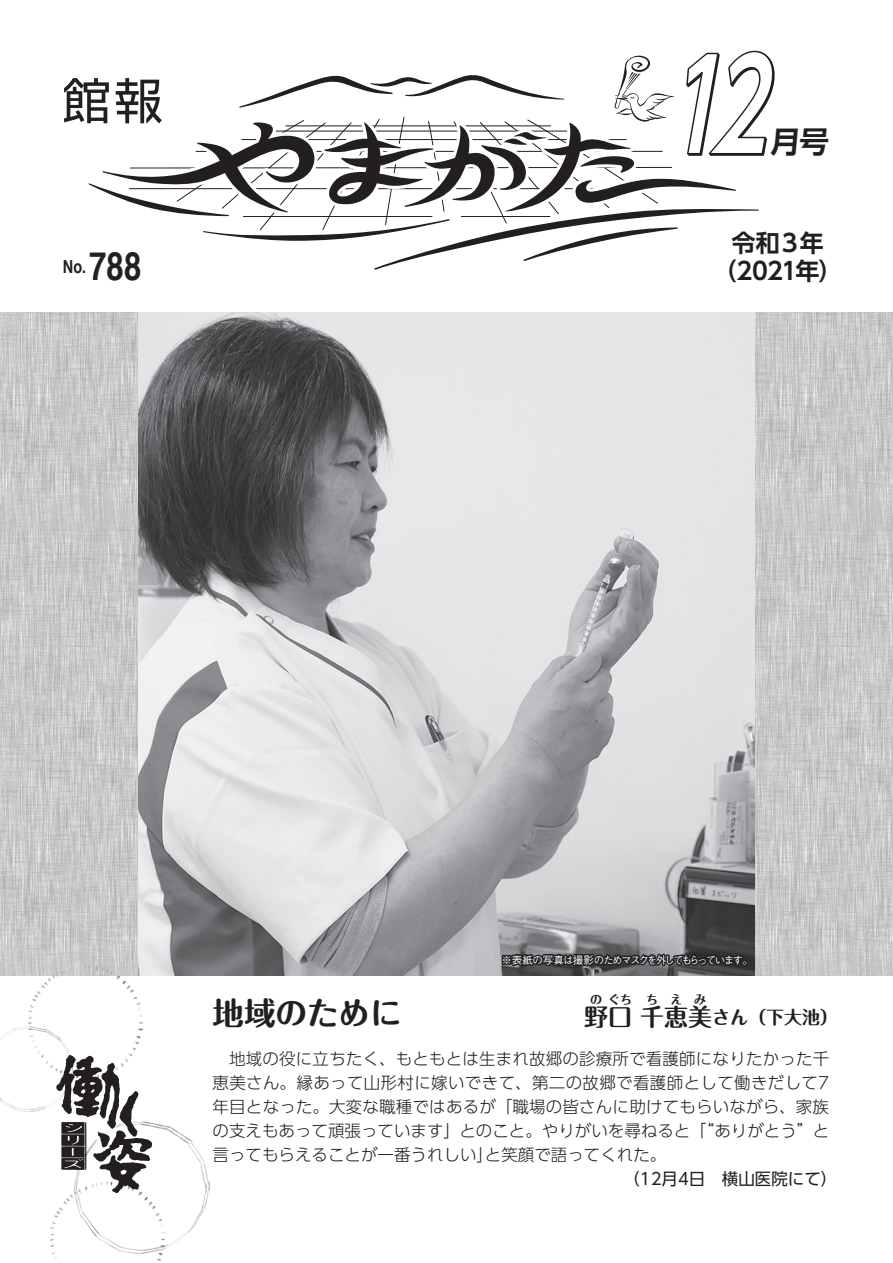
<style>
.page{position:relative;width:893px;height:1263px;background:#fff}
.page>*{position:absolute;margin:0;border:0;box-sizing:border-box;transform-origin:0 0}
.t1{font:italic 700 125.55px "UD Shin Go Pro De";color:#fff;scale:.7 1}
.t2{font:700 39px "Helvetica";color:#231f20;scale:.8 1}
.t3{font:700 31.5px "Maru Fo Pro";color:#231f20}
.t4{font:700 30px "UD Shin Go Pro De";color:#231f20}
.t5{font:700 24px/28.8px "UD Shin Go Pro De";letter-spacing:-.065em;color:#231f20;text-align:center}
.t6{font:700 24px "Maru Fo Pro";color:#231f20}
.t7{font:700 18px "Maru Fo Pro";color:#231f20}
.t8{font:700 18px "Helvetica";color:#231f20;scale:.8 1}
.t9{font:300 16.5px "UD Shin Go Pro";letter-spacing:.01em;color:#231f20}
.t10{font:16.5px "UD Shin Go Pro";color:#231f20}
.t11{font:700 12px "Maru Fo Pro";color:#231f20}
.t12{font:500 10.5px "Gothic BBB Pro";letter-spacing:-.135em;color:#fff}
.s1{font-size:18px}
</style>
<div class="page">
<img style="left:0;top:1028px;width:46px;height:84px">
<img style="left:155px;top:1124px;width:52px;height:125px">
<img style="left:50px;top:1180px;width:114px;height:81px">
<img style="left:29px;top:976px;width:114px;height:101px">
<svg style="left:0;top:313px;width:138px;height:663px;background:#c9c7c9"></svg>
<svg style="left:755px;top:313px;width:138px;height:663px;background:#c9c7c9"></svg>
<img style="left:138px;top:313px;width:617px;height:663px">
<img style="left:53px;top:1052px;width:102px;height:142px">
<svg style="left:210px;top:958px;width:192px;height:18px;background:#848689"></svg>
<svg style="left:64px;top:50px;width:711px;height:220px"></svg>
<div style="left:741px;top:960px;width:7px;height:6px;border:3px solid #231f20;border-radius:50%"></div>
<svg style="left:499px;top:903px;width:248px;height:73px;background:#78787a"></svg>
<h2 class="t2" style="left:82px;top:235px;width:76px"><sup>.</sup> 788</h2>
<p class="t8" style="left:63px;top:253px;width:26px">No</p>
<h1 class="t1" style="left:663px;top:4px;width:198px">12</h1>
<h3 class="t4" style="left:770px;top:117px;width:64px">月号</h3>
<h3 class="t5" style="left:713px;top:227px;width:131px">令和３年（2021年(</h3>
<h3 class="t3" style="left:213px;top:988px;width:190px">地域のために</h3>
<p class="t12" style="left:501px;top:951px;width:253px">※表紙の写真は撮影のためマスクを外してもらっています。</p>
<p class="t11" style="left:590px;top:989px;width:13px">の</p>
<p class="t11" style="left:608px;top:989px;width:25px">ぐち</p>
<p class="t11" style="left:646px;top:989px;width:61px">ちえみ</p>
<h3 class="t6" style="left:584px;top:998px;width:165px">野口千恵美<span class="s1">さん</span></h3>
<p class="t7" style="left:748px;top:1003px;width:91px">（下大池(</p>
<p class="t9" style="left:213px;top:1045px;width:618px">　地域の役に立ちたく、もともとは生まれ故郷の診療所で看護師になりたかった千</p>
<p class="t9" style="left:213px;top:1069px;width:618px">恵美さん。縁あって山形村に嫁いできて、第二の故郷で看護師として働きだして7</p>
<p class="t9" style="left:213px;top:1093px;width:618px">年目となった。大変な職種ではあるが「職場の皆さんに助けてもらいながら、家族</p>
<p class="t9" style="left:213px;top:1117px;width:618px">の支えもあって頑張っています」とのこと。やりがいを尋ねると「“ありがとう”と</p>
<p class="t9" style="left:485px;top:1141px;width:183px">と笑顔で語ってくれた。</p>
<p class="t9" style="left:213px;top:1141px;width:282px">言ってもらえることが一番うれしい」</p>
<p class="t10" style="left:623px;top:1165px;width:216px">（12月4日　横山医院にて(</p>
</div>
